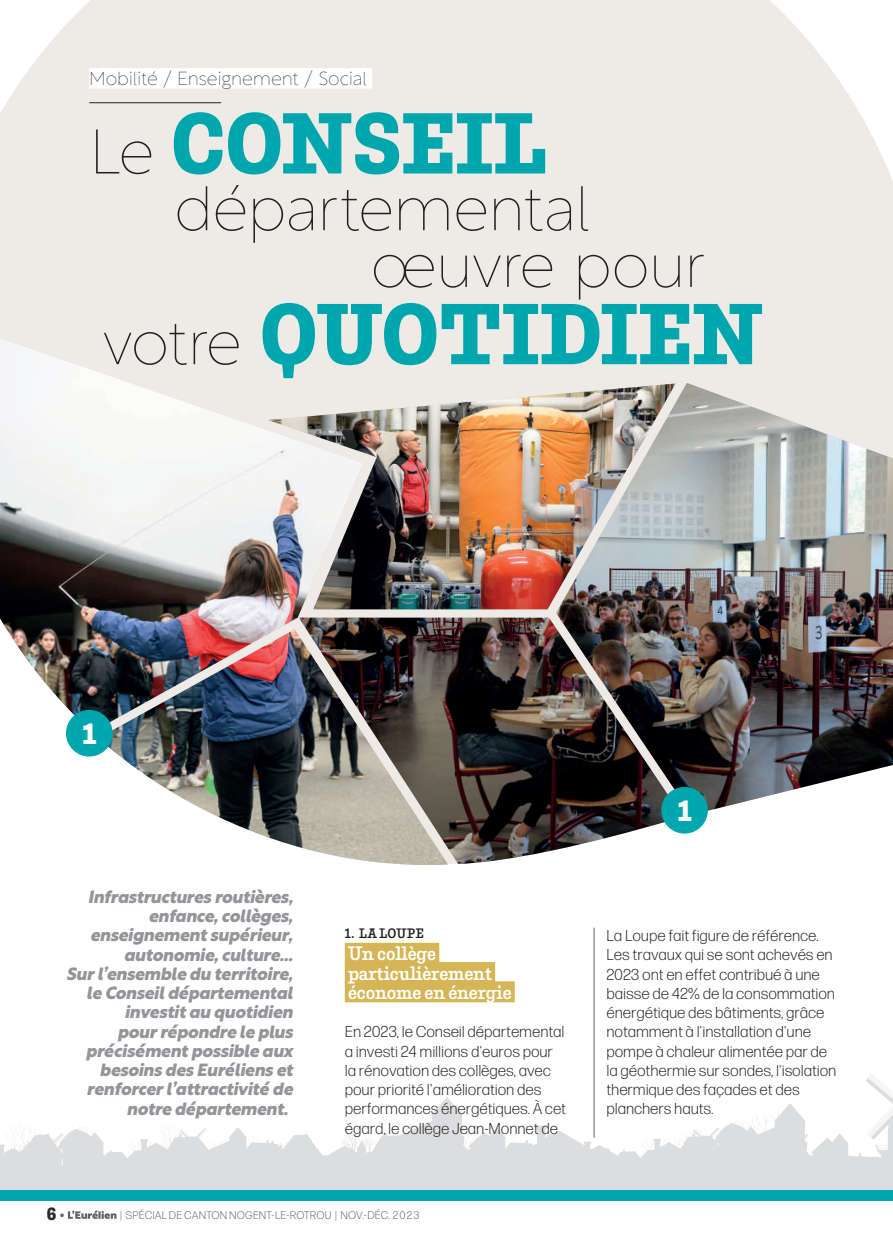
<style>
.page{position:relative;width:893px;height:1251px;background:#fff}
.page>*{position:absolute;margin:0;border:0;box-sizing:border-box;transform-origin:0 0}
.t1{font:800 77.17px "Belarius Poster";color:#00a6ad}
.t2{font:100 63px/56.7px "Rustica";letter-spacing:-.02em;color:#231f20}
.t3{font:800 26.25px "Belarius Poster";color:#fff}
.t4{font:100 18.9px "Rustica";letter-spacing:-.015em;color:#231f20}
.t5{font:600 17.5px/19.2px "Belarius Poster";letter-spacing:-.01em;color:#fff}
.t6{font:italic 800 17.32px/19.2px "Rustica";letter-spacing:-.02em;color:#939598;text-align:right}
.t7{font:300 15.75px/19.2px "Forma DJR Micro";letter-spacing:-.01em;color:#231f20}
.t8{font:800 15.75px "Belarius Poster";color:#2b292a}
.t9{font:600 12.25px "Belarius Poster";letter-spacing:.03em;color:#231f20}
.t10{font:300 11.03px "Forma DJR Micro";letter-spacing:.015em;color:#636366}
.s1{font-family:"Rustica";font-weight:100;font-size:63px;color:#231f20}
.s2{font-family:"DIN Light";font-weight:400;font-size:11.03px;color:#636366}
</style>
<div class="page">
<svg style="left:68px;top:1210px;width:49px;height:8px"></svg>
<div style="left:0;top:0;width:893px;height:864px;background:#eeebe7"></div>
<svg style="left:282px;top:1070px;width:611px;height:119px"></svg>
<svg style="left:0;top:1126px;width:282px;height:63px"></svg>
<div style="left:0;top:1189px;width:893px;height:10px;background:#00a6ad"></div>
<div style="left:0;top:318px;width:448px;height:20px;background:#eeebe7"></div>
<img style="left:0;top:338px;width:448px;height:527px">
<img style="left:300px;top:383px;width:593px;height:480px">
<div style="left:345px;top:942px;width:94px;height:21px;background:#d5b555"></div>
<div style="left:345px;top:961px;width:150px;height:21px;background:#d5b555"></div>
<div style="left:345px;top:981px;width:170px;height:21px;background:#d5b555"></div>
<hr style="left:594px;top:927px;width:1px;height:210px;background:#939598">
<div style="left:66px;top:709px;width:47px;height:47px;background:#00a6ad;border-radius:50%"></div>
<div style="left:661px;top:786px;width:47px;height:47px;background:#00a6ad;border-radius:50%"></div>
<hr style="left:89px;top:102px;width:132px;height:1px;background:#231f20">
<div style="left:89px;top:68px;width:283px;height:21px;background:#fff"></div>
<p class="t4" style="left:89px;top:62px;width:279px">Mobilité / Enseignement / Social</p>
<h1 class="t1" style="left:89px;top:87px;width:460px"><span class="s1">Le</span> CONSEIL</h1>
<h2 class="t2" style="left:371px;top:172px;width:337px;text-indent:-196px">départemental oeuvre pour</h2>
<h1 class="t1" style="left:103px;top:278px;width:661px"><span class="s1">votre</span> QUOTIDIEN</h1>
<h3 class="t3" style="left:82px;top:714px;width:15px">1</h3>
<p class="t6" style="left:66px;top:885px;width:228px">Infrastructures routières, enfance, collèges, enseignement supérieur, autonomie, culture…<br>Sur l’ensemble du territoire, le Conseil départemental investit au quotidien<br>pour répondre le plus précisément possible aux besoins des Euréliens et renforcer l’attractivité de notre département.</p>
<p class="t9" style="left:345px;top:924px;width:80px">1. LA LOUPE</p>
<p class="t5" style="left:348px;top:943px;width:165px">Un collège particulièrement économe en énergie</p>
<p class="t7" style="left:345px;top:1021px;width:223px">En 2023, le Conseil départemental a investi 24 millions d'euros pour la rénovation des collèges, avec pour priorité l'amélioration des performances énergétiques. À cet égard, le collège Jean-Monnet de</p>
<p class="t8" style="left:47px;top:1202px;width:20px">6 <span class="s2">•</span></p>
<p class="t10" style="left:121px;top:1207px;width:300px">| SPÉCIAL DE CANTON NOGENT-LE-ROTROU | NOV.-DÉC. 2023</p>
<h3 class="t3" style="left:678px;top:791px;width:15px">1</h3>
<p class="t7" style="left:606px;top:925px;width:231px">La Loupe fait figure de référence.<br>Les travaux qui se sont achevés en<br>2023 ont en effet contribué à une baisse de 42% de la consommation énergétique des bâtiments, grâce notamment à l'installation d'une pompe à chaleur alimentée par de la géothermie sur sondes, l'isolation thermique des façades et des planchers hauts.</p>
</div>
